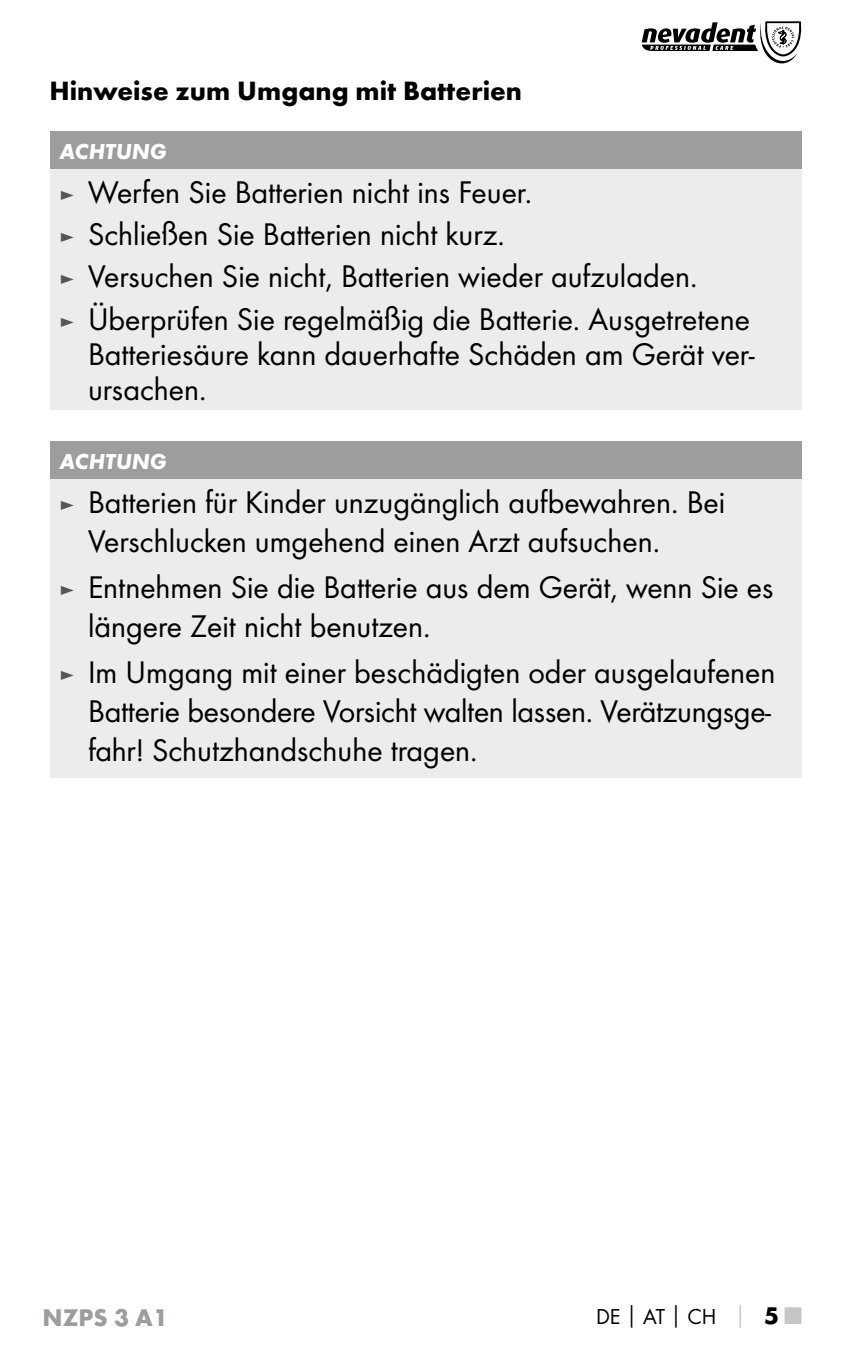
<style>
.page{position:relative;width:851px;height:1347px;background:#fff}
.page>*{position:absolute;margin:0;border:0;box-sizing:border-box;transform-origin:0 0}
.t1{font:32.5px/39px "Futura Boo";color:#000}
.t2{font:700 27.5px "Futura";color:#000}
.t3{font:700 25px "Futura";color:#9c9d9d}
.t4{font:italic 700 22.5px "Futura";color:#fff}
.t5{font:22.5px "Futura Boo";color:#000}
.s1{font-size:22.5px;color:#565656}
.s2{font-family:"Futura";font-weight:700}
.s3{font-family:"Futura";font-weight:700;color:#c5c6c6}
.s4{font-family:"Futura";font-weight:700;font-size:25px}
.s5{font-family:"Futura";font-weight:700;font-size:25px;color:#c5c6c6}
</style>
<div class="page">
<svg style="left:641px;top:21px;width:160px;height:42px"></svg>
<div style="left:50px;top:131px;width:751px;height:38px;background:#9c9d9d"></div>
<div style="left:50px;top:169px;width:751px;height:240px;background:#ececed"></div>
<div style="left:50px;top:441px;width:751px;height:37px;background:#9c9d9d"></div>
<div style="left:50px;top:478px;width:751px;height:299px;background:#ececed"></div>
<p class="t2" style="left:50px;top:73px;width:474px">Hinweise zum Umgang mit Batterien</p>
<p class="t4" style="left:60px;top:137px;width:109px">ACHTUNG</p>
<p class="t1" style="left:60px;top:171px;width:691px;line-height:42px"><span class="s1">►</span> Werfen Sie Batterien nicht ins Feuer.<br><span class="s1">►</span> Schließen Sie Batterien nicht kurz.<br><span class="s1">►</span> Versuchen Sie nicht, Batterien wieder aufzuladen.<br><span class="s1">►</span> Überprüfen Sie regelmäßig die Batterie. Ausgetretene</p>
<p class="t1" style="left:88px;top:336px;width:668px;line-height:35px">Batteriesäure kann dauerhafte Schäden am Gerät ver&shy;ursachen.</p>
<p class="t4" style="left:60px;top:447px;width:109px">ACHTUNG</p>
<p class="t1" style="left:88px;top:482px;width:638px;text-indent:-28px"><span class="s1">►</span> Batterien für Kinder unzugänglich aufbewahren. Bei<br>Verschlucken umgehend einen Arzt aufsuchen.</p>
<p class="t1" style="left:88px;top:567px;width:687px;text-indent:-28px"><span class="s1">►</span> Entnehmen Sie die Batterie aus dem Gerät, wenn Sie es längere Zeit nicht benutzen.</p>
<p class="t1" style="left:88px;top:652px;width:688px;text-indent:-28px"><span class="s1">►</span> Im Umgang mit einer beschädigten oder ausgelaufenen<br>Batterie besondere Vorsicht walten lassen. Verätzungsge&shy;fahr! Schutzhandschuhe tragen.</p>
<p class="t3" style="left:43px;top:1301px;width:127px">NZPS 3 A1</p>
<p class="t5" style="left:596px;top:1303px;width:207px">DE<span class="s2">│</span>AT<span class="s2">│</span>CH <span class="s3">│</span> <span class="s4">5</span> <span class="s5">■</span></p>
</div>
